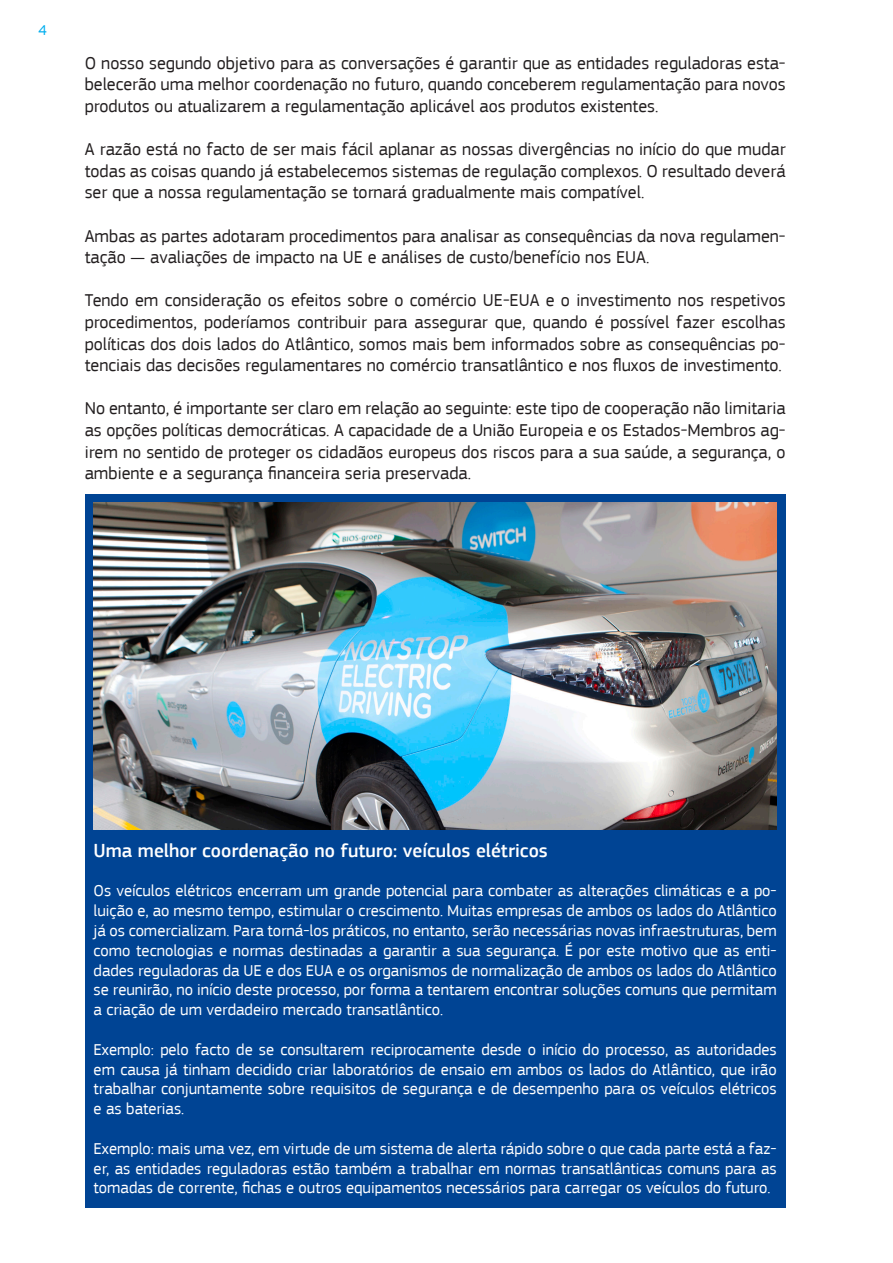
<style>
.page{position:relative;width:893px;height:1263px;background:#fff}
.page>*{position:absolute;margin:0;border:0;box-sizing:border-box;transform-origin:0 0}
.t1{font:500 19.5px "EC Square Sans Pro";color:#fff}
.t2{font:18px/21.6px "EC Square Sans Pro";color:#231f20;text-align:justify}
.t3{font:16.5px/19.8px "EC Square Sans Pro";color:#fff;text-align:justify}
.t4{font:15px "EC Square Sans Pro";color:#00aeef}
</style>
<div class="page">
<div style="left:85px;top:494px;width:700px;height:713px;background:#004494"></div>
<img style="left:94px;top:503px;width:683px;height:326px">
<p class="t4" style="left:38px;top:22px;width:10px">4</p>
<p class="t2" style="left:85px;top:52px;width:702px">O nosso segundo objetivo para as conversações é garantir que as entidades reguladoras esta&shy;belecerão uma melhor coordenação no futuro, quando conceberem regulamentação para novos produtos ou atualizarem a regulamentação aplicável aos produtos existentes.</p>
<p class="t2" style="left:85px;top:139px;width:702px">A razão está no facto de ser mais fácil aplanar as nossas divergências no início do que mudar todas as coisas quando já estabelecemos sistemas de regulação complexos. O resultado deverá ser que a nossa regulamentação se tornará gradualmente mais compatível.</p>
<p class="t2" style="left:85px;top:225px;width:702px">Ambas as partes adotaram procedimentos para analisar as consequências da nova regulamen&shy;tação — avaliações de impacto na UE e análises de custo/benefício nos EUA.</p>
<p class="t2" style="left:85px;top:290px;width:702px">Tendo em consideração os efeitos sobre o comércio UE-EUA e o investimento nos respetivos procedimentos, poderíamos contribuir para assegurar que, quando é possível fazer escolhas políticas dos dois lados do Atlântico, somos mais bem informados sobre as consequências po&shy;tenciais das decisões regulamentares no comércio transatlântico e nos fluxos de investimento.</p>
<p class="t2" style="left:85px;top:398px;width:702px">No entanto, é importante ser claro em relação ao seguinte: este tipo de cooperação não limitaria as opções políticas democráticas. A capacidade de a União Europeia e os Estados-Membros ag&shy;irem no sentido de proteger os cidadãos europeus dos riscos para a sua saúde, a segurança, o ambiente e a segurança financeira seria preservada.</p>
<p class="t1" style="left:94px;top:839px;width:456px">Uma melhor coordenação no futuro: veículos elétricos</p>
<p class="t3" style="left:94px;top:881px;width:685px">Os veículos elétricos encerram um grande potencial para combater as alterações climáticas e a po&shy;luição e, ao mesmo tempo, estimular o crescimento. Muitas empresas de ambos os lados do Atlântico já os comercializam. Para torná-los práticos, no entanto, serão necessárias novas infraestruturas, bem como tecnologias e normas destinadas a garantir a sua segurança. É por este motivo que as enti&shy;dades reguladoras da UE e dos EUA e os organismos de normalização de ambos os lados do Atlântico se reunirão, no início deste processo, por forma a tentarem encontrar soluções comuns que permitam a criação de um verdadeiro mercado transatlântico.</p>
<p class="t3" style="left:94px;top:1039px;width:685px">Exemplo: pelo facto de se consultarem reciprocamente desde o início do processo, as autoridades em causa já tinham decidido criar laboratórios de ensaio em ambos os lados do Atlântico, que irão trabalhar conjuntamente sobre requisitos de segurança e de desempenho para os veículos elétricos e as baterias.</p>
<p class="t3" style="left:94px;top:1138px;width:685px">Exemplo: mais uma vez, em virtude de um sistema de alerta rápido sobre o que cada parte está a faz&shy;er, as entidades reguladoras estão também a trabalhar em normas transatlânticas comuns para as tomadas de corrente, fichas e outros equipamentos necessários para carregar os veículos do futuro.</p>
</div>
